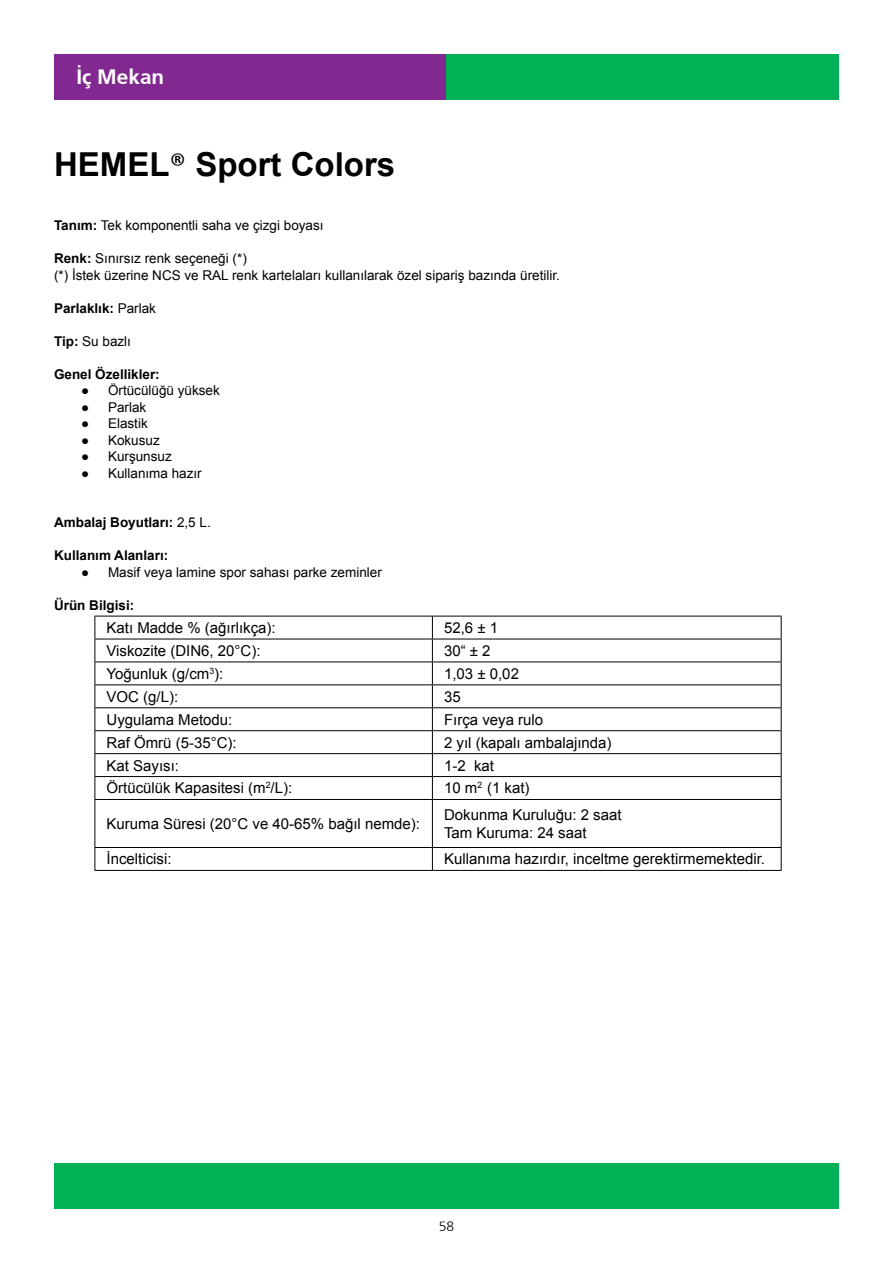
<style>
.page{position:relative;width:893px;height:1263px;background:#fff}
.page>*{position:absolute;margin:0;border:0;box-sizing:border-box;transform-origin:0 0}
.t1{font:700 33px "Arial";color:#000}
.t2{font:700 20.7px "Frutiger";color:#fff}
.t3{font:15px/18px "Arial";color:#000}
.t4{font:300 15px "Frutiger";color:#000}
.t5{font:13.5px/16.5px "Arial";color:#000}
.t6{font:700 13.5px "Arial";color:#000}
.s1{font-family:"Calibri";font-weight:400}
.s2{font-weight:700}
.s3{font-weight:400}
</style>
<div class="page">
<div style="left:54px;top:54px;width:393px;height:45px;background:#812990"></div>
<div style="left:446px;top:54px;width:393px;height:45px;background:#00b156"></div>
<div style="left:54px;top:1163px;width:785px;height:46px;background:#00b156"></div>
<hr style="left:94px;top:616px;width:338px;height:1px;background:#000">
<hr style="left:432px;top:616px;width:350px;height:1px;background:#000">
<hr style="left:94px;top:639px;width:338px;height:1px;background:#000">
<hr style="left:432px;top:639px;width:350px;height:1px;background:#000">
<hr style="left:94px;top:661px;width:338px;height:1px;background:#000">
<hr style="left:432px;top:661px;width:350px;height:1px;background:#000">
<hr style="left:94px;top:684px;width:338px;height:1px;background:#000">
<hr style="left:432px;top:684px;width:350px;height:1px;background:#000">
<hr style="left:94px;top:707px;width:338px;height:1px;background:#000">
<hr style="left:432px;top:707px;width:350px;height:1px;background:#000">
<hr style="left:94px;top:730px;width:338px;height:1px;background:#000">
<hr style="left:432px;top:730px;width:350px;height:1px;background:#000">
<hr style="left:94px;top:753px;width:338px;height:1px;background:#000">
<hr style="left:432px;top:753px;width:350px;height:1px;background:#000">
<hr style="left:94px;top:776px;width:338px;height:1px;background:#000">
<hr style="left:432px;top:776px;width:350px;height:1px;background:#000">
<hr style="left:94px;top:799px;width:338px;height:1px;background:#000">
<hr style="left:432px;top:799px;width:350px;height:1px;background:#000">
<hr style="left:94px;top:847px;width:338px;height:1px;background:#000">
<hr style="left:432px;top:847px;width:350px;height:1px;background:#000">
<hr style="left:94px;top:870px;width:338px;height:1px;background:#000">
<hr style="left:432px;top:870px;width:350px;height:1px;background:#000">
<svg style="left:94px;top:616px;width:1px;height:183px"></svg>
<hr style="left:94px;top:800px;width:1px;height:47px;background:#000">
<svg style="left:94px;top:848px;width:1px;height:22px"></svg>
<svg style="left:432px;top:616px;width:1px;height:183px"></svg>
<svg style="left:781px;top:616px;width:1px;height:183px"></svg>
<hr style="left:432px;top:800px;width:1px;height:47px;background:#000">
<hr style="left:781px;top:800px;width:1px;height:47px;background:#000">
<svg style="left:432px;top:848px;width:1px;height:22px"></svg>
<svg style="left:781px;top:848px;width:1px;height:22px"></svg>
<h2 class="t2" style="left:77px;top:65px;width:89px">İç Mekan</h2>
<h1 class="t1" style="left:54px;top:142px;width:343px">HEMEL<span class="s1">®</span> Sport Colors</h1>
<p class="t5" style="left:54px;top:217px;width:271px"><span class="s2">Tanım:</span> Tek komponentli saha ve çizgi boyası</p>
<p class="t5" style="left:54px;top:250px;width:507px"><span class="s2">Renk:</span> Sınırsız renk seçeneği (*)<br>(*) İstek üzerine NCS ve RAL renk kartelaları kullanılarak özel sipariş bazında üretilir.</p>
<p class="t6" style="left:54px;top:299px;width:104px">Parlaklık: <span class="s3">Parlak</span></p>
<p class="t5" style="left:54px;top:333px;width:79px"><span class="s2">Tip:</span> Su bazlı</p>
<p class="t6" style="left:54px;top:365px;width:107px">Genel Özellikler:</p>
<p class="t5" style="left:81px;top:382px;width:140px">● Örtücülüğü yüksek</p>
<p class="t5" style="left:81px;top:399px;width:67px">● Parlak</p>
<p class="t5" style="left:81px;top:415px;width:68px">● Elastik</p>
<p class="t5" style="left:81px;top:432px;width:80px">● Kokusuz</p>
<p class="t5" style="left:81px;top:448px;width:92px">● Kurşunsuz</p>
<p class="t5" style="left:81px;top:465px;width:122px">● Kullanıma hazır</p>
<p class="t6" style="left:54px;top:513px;width:158px">Ambalaj Boyutları: <span class="s3">2,5 L.</span></p>
<p class="t6" style="left:54px;top:546px;width:116px">Kullanım Alanları:</p>
<p class="t5" style="left:81px;top:564px;width:302px">● Masif veya lamine spor sahası parke zeminler</p>
<p class="t6" style="left:54px;top:596px;width:82px">Ürün Bilgisi:</p>
<p class="t3" style="left:106px;top:619px;width:171px">Katı Madde % (ağırlıkça):</p>
<p class="t3" style="left:444px;top:619px;width:56px">52,6 ± 1</p>
<p class="t3" style="left:106px;top:642px;width:156px">Viskozite (DIN6, 20°C):</p>
<p class="t3" style="left:444px;top:642px;width:48px">30“ ± 2</p>
<p class="t3" style="left:106px;top:665px;width:118px">Yoğunluk (g/cm<sup>3</sup>):</p>
<p class="t3" style="left:444px;top:665px;width:76px">1,03 ± 0,02</p>
<p class="t3" style="left:107px;top:688px;width:73px">VOC (g/L):</p>
<p class="t3" style="left:444px;top:688px;width:18px">35</p>
<p class="t3" style="left:107px;top:711px;width:127px">Uygulama Metodu:</p>
<p class="t3" style="left:444px;top:711px;width:101px">Fırça veya rulo</p>
<p class="t3" style="left:107px;top:733px;width:132px">Raf Ömrü (5-35°C):</p>
<p class="t3" style="left:444px;top:733px;width:169px">2 yıl (kapalı ambalajında)</p>
<p class="t3" style="left:107px;top:756px;width:74px">Kat Sayısı:</p>
<p class="t3" style="left:444px;top:756px;width:52px">1-2 kat</p>
<p class="t3" style="left:107px;top:779px;width:187px">Örtücülük Kapasitesi (m<sup>2</sup>/L):</p>
<p class="t3" style="left:444px;top:779px;width:87px">10 m<sup>2</sup> (1 kat)</p>
<p class="t3" style="left:107px;top:815px;width:315px">Kuruma Süresi (20°C ve 40-65% bağıl nemde):</p>
<p class="t3" style="left:444px;top:806px;width:179px">Dokunma Kuruluğu: 2 saat<br>Tam Kuruma: 24 saat</p>
<p class="t3" style="left:107px;top:850px;width:67px">İncelticisi:</p>
<p class="t3" style="left:444px;top:850px;width:322px">Kullanıma hazırdır, inceltme gerektirmemektedir.</p>
<p class="t4" style="left:439px;top:1218px;width:17px">58</p>
</div>
